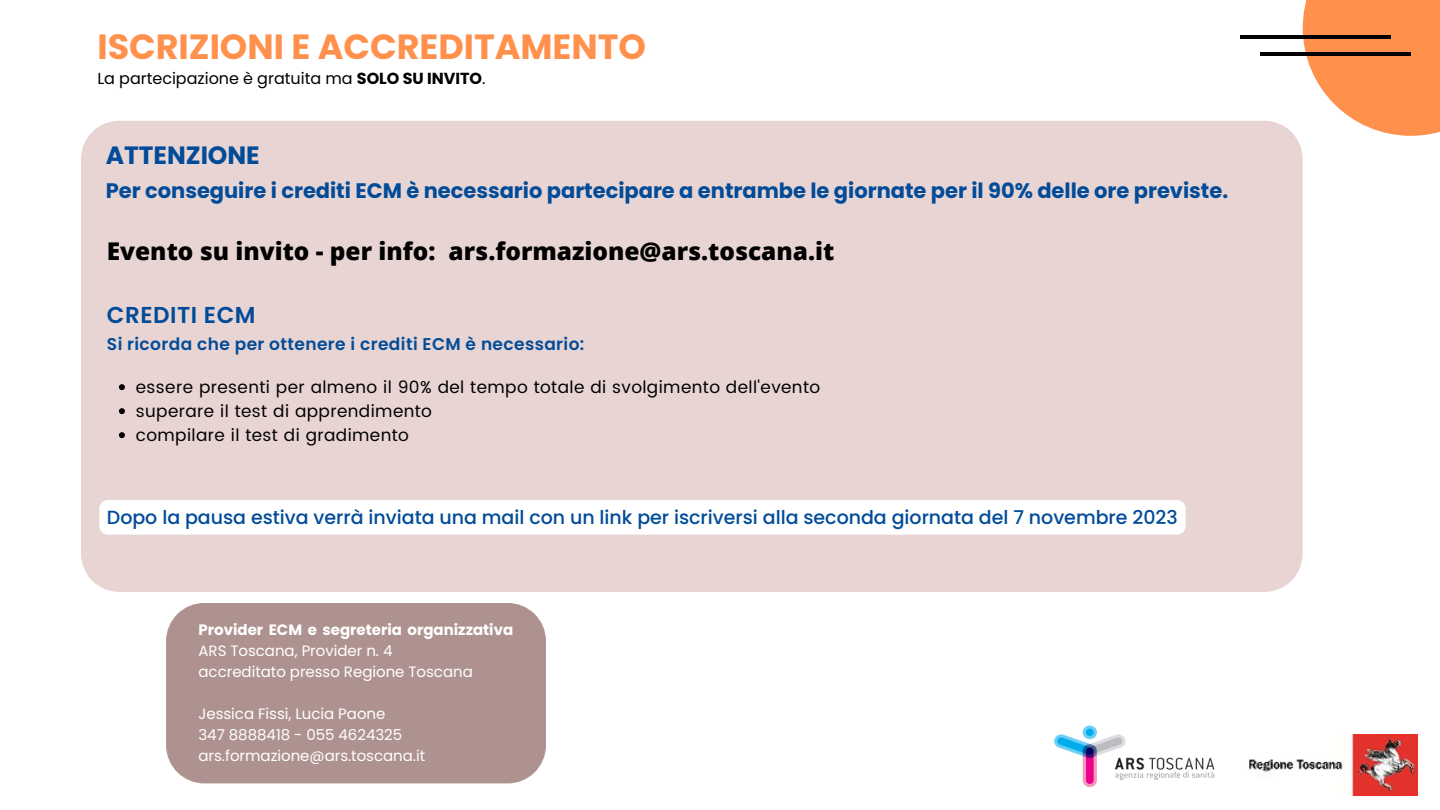
<style>
.page{position:relative;width:1440px;height:810px;background:#fff}
.page>*{position:absolute;margin:0;border:0;box-sizing:border-box;transform-origin:0 0}
.t1{font:700 35px "Poppins";color:#ff914d}
.t2{font:700 25px "Poppins";color:#014b99}
.t3{font:800 24.4px "Open Sans";color:#000}
.t4{font:600 23px "Poppins";letter-spacing:.025em;color:#014b99}
.t5{font:700 21px "Poppins";color:#014b99}
.t6{font:500 19px "Poppins";color:#014b99}
.t7{font:17px "Poppins";letter-spacing:.025em;color:#000}
.t8{font:600 17px "Poppins";letter-spacing:.025em;color:#014b99}
.t9{font:16px "Poppins";color:#000}
.t10{font:15px/21px "Poppins";color:#fff}
.t11{font:700 15px/21px "Poppins";color:#fff}
.s1{font-weight:700}
.s2{font-weight:400}
</style>
<div class="page">
<svg style="left:1303px;top:0;width:137px;height:136px;background:#fc9f65"></svg>
<hr style="left:1240px;top:35px;width:151px;height:3px;background:#000">
<hr style="left:1260px;top:52px;width:151px;height:3px;background:#000">
<div style="left:81px;top:121px;width:1222px;height:471px;background:#e8d5d3"></div>
<div style="left:166px;top:603px;width:380px;height:180px;background:#ae928f"></div>
<svg style="left:99px;top:500px;width:1087px;height:35px"></svg>
<svg style="left:119px;top:384px;width:6px;height:6px"></svg>
<svg style="left:119px;top:408px;width:6px;height:6px"></svg>
<svg style="left:119px;top:432px;width:6px;height:6px"></svg>
<img style="left:1054px;top:725px;width:161px;height:63px">
<img style="left:1249px;top:734px;width:169px;height:62px">
<p class="t1" style="left:97px;top:22px;width:550px">ISCRIZIONI E ACCREDITAMENTO</p>
<p class="t9" style="left:97px;top:67px;width:389px">La partecipazione è gratuita ma <span class="s1">SOLO SU INVITO</span>.</p>
<p class="t2" style="left:106px;top:138px;width:156px">ATTENZIONE</p>
<p class="t5" style="left:106px;top:176px;width:1124px">Per conseguire i crediti ECM è necessario partecipare a entrambe le giornate per il 90% delle ore previste.</p>
<p class="t3" style="left:107px;top:234px;width:729px">Evento su invito - per info: ars.formazione@ars.toscana.it</p>
<p class="t4" style="left:107px;top:299px;width:150px">CREDITI ECM</p>
<p class="t8" style="left:107px;top:332px;width:479px">Si ricorda che per ottenere i crediti ECM è necessario:</p>
<p class="t7" style="left:136px;top:377px;width:686px">essere presenti per almeno il 90% del tempo totale di svolgimento dell'evento</p>
<p class="t7" style="left:136px;top:401px;width:298px">superare il test di apprendimento</p>
<p class="t7" style="left:136px;top:425px;width:275px">compilare il test di gradimento</p>
<p class="t6" style="left:107px;top:504px;width:1072px">Dopo la pausa estiva verrà inviata una mail con un link per iscriversi alla seconda giornata del 7 novembre 2023</p>
<p class="t11" style="left:199px;top:620px;width:316px">Provider ECM e segreteria organizzativa<br><span class="s2">ARS Toscana, Provider n. 4</span></p>
<p class="t10" style="left:199px;top:662px;width:276px">accreditato presso Regione Toscana</p>
<p class="t10" style="left:199px;top:704px;width:189px">Jessica Fissi, Lucia Paone</p>
<p class="t10" style="left:199px;top:725px;width:228px">347 8888418 - 055 4624325 ars.formazione@ars.toscana.it</p>
</div>
